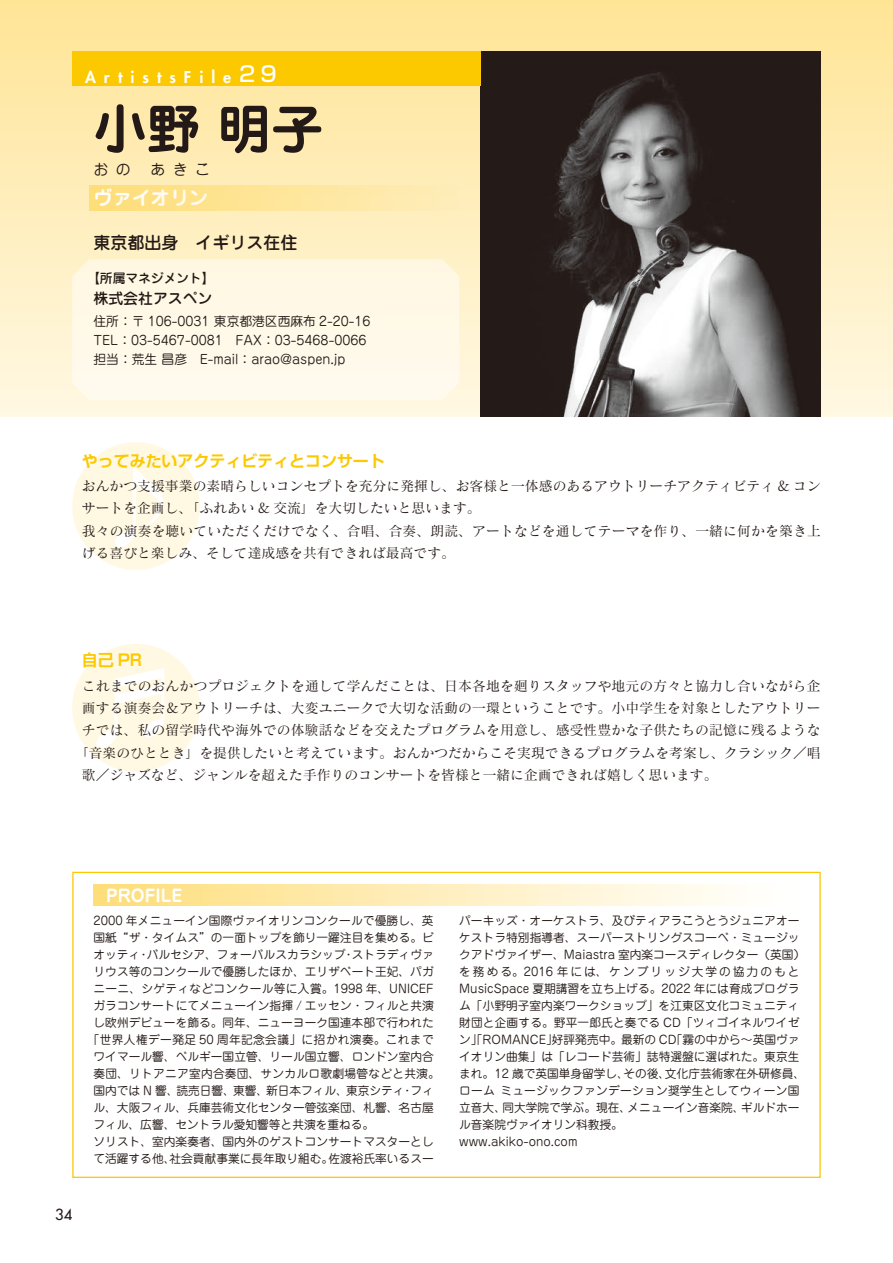
<style>
.page{position:relative;width:893px;height:1263px;background:#fff}
.page>*{position:absolute;margin:0;border:0;box-sizing:border-box;transform-origin:0 0}
.t1{font:700 53.1px "Jun 501 Pro";color:#231916}
.t2{font:700 19.2px "Jun 501 Pro";color:#fff}
.t3{font:500 16.95px "Jun 34 Pro";color:#231916}
.t4{font:700 16.95px "Jun 501 Pro";color:#fff}
.t5{font:700 15.9px "Shin Go Pr 6 De";color:#fcc800}
.t6{font:800 15.9px "Futura Std";letter-spacing:.5em;color:#fff}
.t7{font:500 14.85px "Jun 34 Pro";color:#231916}
.t8{font:14.85px "Jun 201 Pro";color:#231916}
.t9{font:500 14.85px "Futura Std";color:#231916}
.t10{font:13.8px/22.4px "Matisse Pro M";letter-spacing:.01em;color:#231916}
.t11{font:12.75px/19.2px "Jun 201 Pro";color:#231916}
.t12{font:500 12.75px "Jun 34 Pro";color:#231916}
.t13{font:11.7px/17px "Jun 201 Pro";letter-spacing:.005em;color:#231916}
.t14{font:11.7px "Jun 201 Pro";letter-spacing:.03em;color:#231916}
.t15{font:11.7px "Jun 201 Pro";letter-spacing:.035em;color:#231916}
.t16{font:11.7px "Jun 201 Pro";letter-spacing:.025em;color:#231916}
.s1{font-family:"Shin Go Pr 6";font-weight:500;font-size:21.3px}
</style>
<div class="page">
<div style="left:0;top:0;width:893px;height:417px;background:linear-gradient(to bottom,#ffe496,#fff8e3)"></div>
<div style="left:72px;top:442px;width:128px;height:128px;background:#fff8e2;border-radius:50%"></div>
<svg style="left:115px;top:464px;width:48px;height:84px"></svg>
<div style="left:72px;top:644px;width:128px;height:127px;background:#fff8e2;border-radius:50%"></div>
<svg style="left:96px;top:668px;width:68px;height:80px"></svg>
<img style="left:480px;top:51px;width:341px;height:366px">
<div style="left:72px;top:259px;width:387px;height:141px;background:#fff9e8"></div>
<div style="left:94px;top:884px;width:705px;height:22px;background:linear-gradient(to right,#fede7c,#fff)"></div>
<div style="left:89px;top:185px;width:370px;height:25px;background:linear-gradient(to right,#fede77,#feedba)"></div>
<div style="left:72px;top:51px;width:408px;height:34px;background:#fcc800"></div>
<h3 class="t6" style="left:85px;top:67px;width:193px">ArtistsFile<span class="s1">29</span></h3>
<h1 class="t1" style="left:94px;top:87px;width:232px">小野 明子</h1>
<p class="t8" style="left:94px;top:157px;width:39px">おの</p>
<p class="t8" style="left:151px;top:157px;width:61px">あきこ</p>
<h2 class="t2" style="left:94px;top:182px;width:116px">ヴァイオリン</h2>
<h3 class="t3" style="left:94px;top:229px;width:206px">東京都出身　イギリス在住</h3>
<p class="t12" style="left:87px;top:268px;width:129px">【所属マネジメント】</p>
<p class="t7" style="left:94px;top:287px;width:121px">株式会社アスペン</p>
<p class="t11" style="left:94px;top:310px;width:279px">住所：〒 106-0031 東京都港区西麻布 2-20-16<br>TEL：03-5467-0081　FAX：03-5468-0066担当：荒生 昌彦　E-mail：arao@aspen.jp</p>
<h3 class="t5" style="left:82px;top:447px;width:304px">やってみたいアクティビティとコンサート</h3>
<p class="t10" style="left:82px;top:474px;width:740px">おんかつ支援事業の素晴らしいコンセプトを充分に発揮し、お客様と一体感のあるアウトリーチアクティビティ &amp; コンサートを企画し、「ふれあい &amp; 交流」を大切したいと思います。<br>我々の演奏を聴いていただくだけでなく、合唱、合奏、朗読、アートなどを通してテーマを作り、一緒に何かを築き上げる喜びと楽しみ、そして達成感を共有できれば最高です。</p>
<h3 class="t5" style="left:82px;top:647px;width:62px">自己 PR</h3>
<p class="t10" style="left:82px;top:674px;width:740px">これまでのおんかつプロジェクトを通して学んだことは、日本各地を廻りスタッフや地元の方々と協力し合いながら企</p>
<p class="t10" style="left:82px;top:696px;width:740px">画する演奏会＆アウトリーチは、大変ユニークで大切な活動の一環ということです。小中学生を対象としたアウトリー</p>
<p class="t10" style="left:82px;top:719px;width:740px">チでは、私の留学時代や海外での体験話などを交えたプログラムを用意し、感受性豊かな子供たちの記憶に残るような</p>
<p class="t10" style="left:75px;top:741px;width:747px">「音楽のひととき」を提供したいと考えています。おんかつだからこそ実現できるプログラムを考案し、クラシック／唱</p>
<p class="t10" style="left:82px;top:763px;width:637px">歌／ジャズなど、ジャンルを超えた手作りのコンサートを皆様と一緒に企画できれば嬉しく思います。</p>
<p class="t9" style="left:55px;top:1205px;width:19px">34</p>
<h3 class="t4" style="left:106px;top:882px;width:77px">PROFILE</h3>
<p class="t13" style="left:94px;top:910px;width:342px">2000 年メニューイン国際ヴァイオリンコンクールで優勝し、英</p>
<p class="t13" style="left:94px;top:927px;width:342px">国紙“ザ・タイムス”の一面トップを飾り一躍注目を集める。ビ</p>
<p class="t13" style="left:94px;top:944px;width:342px">オッティ・バルセシア、フォーバルスカラシップ・ストラディヴァ</p>
<p class="t13" style="left:94px;top:961px;width:342px">リウス等のコンクールで優勝したほか、エリザベート王妃、パガ</p>
<p class="t14" style="left:94px;top:979px;width:342px">ニーニ、シゲティなどコンクール等に入賞。1998 年、UNICEF</p>
<p class="t13" style="left:94px;top:995px;width:342px">ガラコンサートにてメニューイン指揮 / エッセン・フィルと共演</p>
<p class="t13" style="left:94px;top:1012px;width:342px">し欧州デビューを飾る。同年、ニューヨーク国連本部で行われた</p>
<p class="t15" style="left:88px;top:1030px;width:348px">「世界人権デー発足 50 周年記念会議」に招かれ演奏。これまで</p>
<p class="t13" style="left:94px;top:1046px;width:342px">ワイマール響、ベルギー国立管、リール国立響、ロンドン室内合</p>
<p class="t16" style="left:94px;top:1064px;width:348px">奏団、リトアニア室内合奏団、サンカルロ歌劇場管などと共演。</p>
<p class="t13" style="left:94px;top:1080px;width:342px">国内では N 響、読売日響、東響、新日本フィル、東京シティ・フィ</p>
<p class="t13" style="left:94px;top:1097px;width:342px">ル、大阪フィル、兵庫芸術文化センター管弦楽団、札響、名古屋</p>
<p class="t13" style="left:94px;top:1114px;width:282px">フィル、広響、セントラル愛知響等と共演を重ねる。</p>
<p class="t13" style="left:94px;top:1131px;width:342px">ソリスト、室内楽奏者、国内外のゲストコンサートマスターとし</p>
<p class="t13" style="left:94px;top:1148px;width:342px">て活躍する他、社会貢献事業に長年取り組む。佐渡裕氏率いるスー</p>
<p class="t13" style="left:459px;top:910px;width:348px">パーキッズ・オーケストラ、及びティアラこうとうジュニアオーケストラ特別指導者、スーパーストリングスコーベ・ミュージックアドヴァイザー、Maiastra 室内楽コースディレクター（英国）を務める。2016 年には、ケンブリッジ大学の協力のもとMusicSpace 夏期講習を立ち上げる。2022 年には育成プログラム「小野明子室内楽ワークショップ」を江東区文化コミュニティ財団と企画する。野平一郎氏と奏でる CD「ツィゴイネルワイゼン」「ROMANCE」好評発売中。最新の CD「霧の中から～英国ヴァイオリン曲集」は「レコード芸術」誌特選盤に選ばれた。東京生まれ。12 歳で英国単身留学し、その後、文化庁芸術家在外研修員、ローム ミュージックファンデーション奨学生としてウィーン国立音大、同大学院で学ぶ。現在、メニューイン音楽院、ギルドホール音楽院ヴァイオリン科教授。<br>www.akiko-ono.com</p>
</div>
